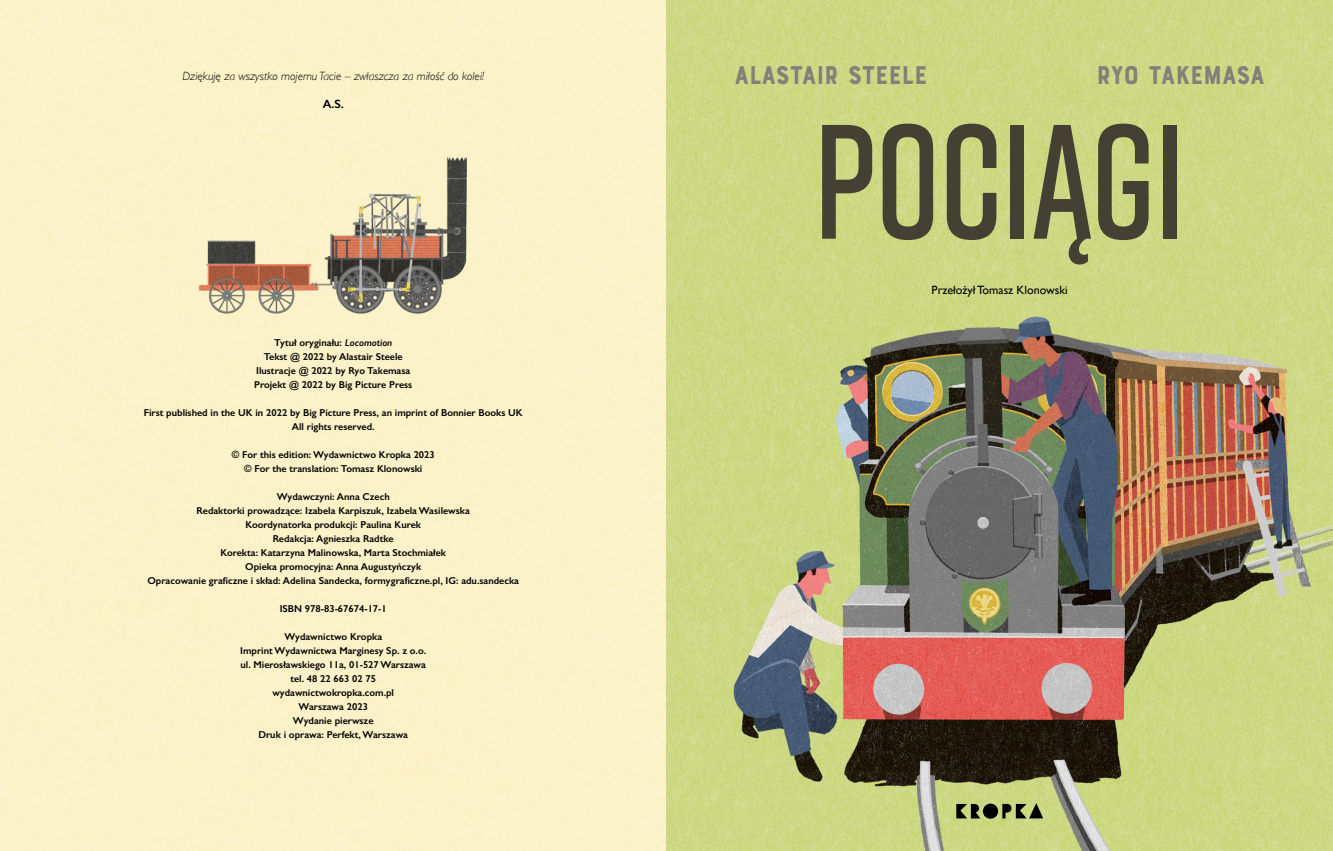
<style>
.page{position:relative;width:1333px;height:851px;background:#fff}
.page>*{position:absolute;margin:0;border:0;box-sizing:border-box;transform-origin:0 0}
.t1{font:600 162.4px "Rift";letter-spacing:-.01em;color:#454034;scale:.89 1}
.t2{font:27px "Bourton Base";letter-spacing:-.01em;color:#81807a;scale:.95 1}
.t3{font:italic 300 12px "Gill Sans";color:#000}
.t4{font:12px "Gill Sans";color:#000}
.t5{font:600 12px "Gill Sans";color:#000}
.t6{font:600 10px/14px "Gill Sans";color:#000;text-align:center}
.s1{font-style:italic}
</style>
<div class="page">
<div style="left:0;top:0;width:666px;height:850px;background:#fbf2c9"></div>
<svg style="left:666px;top:0;width:666px;height:850px;fill:#cbd780"></svg>
<img style="left:199px;top:154px;width:268px;height:168px">
<svg style="left:956px;top:802px;width:87px;height:16px"></svg>
<p class="t3" style="left:182px;top:69px;width:303px">Dziękuję za wszystko mojemu Tacie – zwłaszcza za miłość do kolei!</p>
<p class="t5" style="left:323px;top:96px;width:23px">A.S.</p>
<p class="t6" style="left:254px;top:335px;width:159px">Tytuł oryginału: <span class="s1">Locomotion<br></span>Tekst @ 2022 by Alastair Steele<br>Ilustracje @ 2022 by Ryo Takemasa<br>Projekt @ 2022 by Big Picture Press</p>
<p class="t6" style="left:144px;top:405px;width:380px">First published in the UK in 2022 by Big Picture Press, an imprint of Bonnier Books UK<br>All rights reserved.</p>
<p class="t6" style="left:232px;top:447px;width:205px">© For this edition: Wydawnictwo Kropka 2023 © For the translation: Tomasz Klonowski</p>
<p class="t6" style="left:147px;top:489px;width:373px">Wydawczyni: Anna Czech<br>Redaktorki prowadzące: Izabela Karpiszuk, Izabela Wasilewska<br>Koordynatorka produkcji: Paulina Kurek<br>Redakcja: Agnieszka Radtke<br>Korekta: Katarzyna Malinowska, Marta Stochmiałek<br>Opieka promocyjna: Anna Augustyńczyk<br>Opracowanie graficzne i skład: Adelina Sandecka, formygraficzne.pl, IG: adu.sandecka</p>
<p class="t6" style="left:280px;top:601px;width:109px">ISBN 978-83-67674-17-1</p>
<p class="t6" style="left:240px;top:629px;width:188px">Wydawnictwo Kropka<br>Imprint Wydawnictwa Marginesy Sp. z o.o. ul. Mierosławskiego 11a, 01-527 Warszawa tel. 48 22 663 02 75 wydawnictwokropka.com.pl<br>Warszawa 2023<br>Wydanie pierwsze<br>Druk i oprawa: Perfekt, Warszawa</p>
<h2 class="t2" style="left:734px;top:58px;width:205px">ALASTAIR STEELE</h2>
<h2 class="t2" style="left:1096px;top:58px;width:179px">RYO TAKEMASA</h2>
<h1 class="t1" style="left:814px;top:66px;width:419px">pociągi</h1>
<p class="t4" style="left:931px;top:283px;width:138px">Przełożył Tomasz Klonowski</p>
</div>
